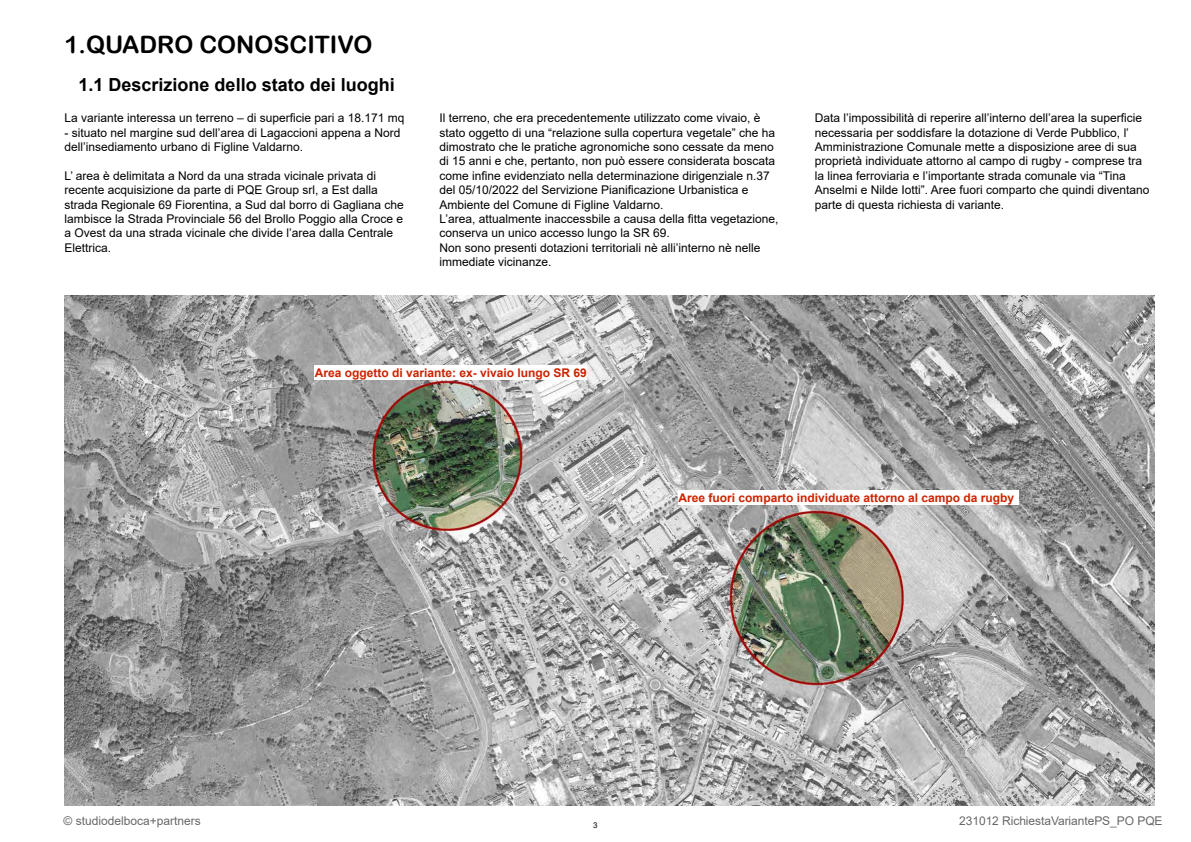
<style>
.page{position:relative;width:1191px;height:842px;background:#fff}
.page>*{position:absolute;margin:0;border:0;box-sizing:border-box;transform-origin:0 0}
.t1{font:24px "Arial Rounded MT Bold";color:#000}
.t2{font:700 18px "Arial";color:#000}
.t3{font:12px/14.4px "Arial";color:#000}
.t4{font:700 12px "Arial";color:#cc2301}
.t5{font:8px "Arial";color:#000}
</style>
<div class="page">
<img style="left:64px;top:296px;width:1091px;height:510px">
<div style="left:315px;top:366px;width:272px;height:14px;background:#fff"></div>
<div style="left:678px;top:490px;width:341px;height:15px;background:#fff"></div>
<h1 class="t1" style="left:64px;top:31px;width:310px">1.QUADRO CONOSCITIVO</h1>
<h2 class="t2" style="left:79px;top:72px;width:318px">1.1 Descrizione dello stato dei luoghi</h2>
<p class="t3" style="left:64px;top:111px;width:342px">La variante interessa un terreno – di superficie pari a 18.171 mq</p>
<p class="t3" style="left:64px;top:125px;width:338px">- situato nel margine sud dell’area di Lagaccioni appena a Nord dell’insediamento urbano di Figline Valdarno.</p>
<p class="t3" style="left:64px;top:168px;width:341px">L’ area è delimitata a Nord da una strada vicinale privata di recente acquisizione da parte di PQE Group srl, a Est dalla strada Regionale 69 Fiorentina, a Sud dal borro di Gagliana che lambisce la Strada Provinciale 56 del Brollo Poggio alla Croce e a Ovest da una strada vicinale che divide l’area dalla Centrale Elettrica.</p>
<p class="t3" style="left:439px;top:111px;width:340px">Il terreno, che era precedentemente utilizzato come vivaio, è stato oggetto di una “relazione sulla copertura vegetale” che ha dimostrato che le pratiche agronomiche sono cessate da meno di 15 anni e che, pertanto, non può essere considerata boscata come infine evidenziato nella determinazione dirigenziale n.37 del 05/10/2022 del Servizione Pianificazione Urbanistica e Ambiente del Comune di Figline Valdarno.<br>L’area, attualmente inaccessbile a causa della fitta vegetazione, conserva un unico accesso lungo la SR 69.<br>Non sono presenti dotazioni territoriali nè alli’interno nè nelle immediate vicinanze.</p>
<p class="t3" style="left:814px;top:111px;width:336px">Data l’impossibilità di reperire all’interno dell’area la superficie necessaria per soddisfare la dotazione di Verde Pubblico, l’ Amministrazione Comunale mette a disposizione aree di sua proprietà individuate attorno al campo di rugby - comprese tra la linea ferroviaria e l’importante strada comunale via “Tina Anselmi e Nilde Iotti”. Aree fuori comparto che quindi diventano parte di questa richiesta di variante.</p>
<p class="t4" style="left:315px;top:364px;width:274px">Area oggetto di variante: ex- vivaio lungo SR 69</p>
<p class="t4" style="left:678px;top:489px;width:337px">Aree fuori comparto individuate attorno al campo da rugby</p>
<p class="t3" style="left:63px;top:814px;width:139px">© studiodelboca+partners</p>
<p class="t5" style="left:593px;top:819px;width:6px">3</p>
<p class="t3" style="left:959px;top:814px;width:205px">231012 RichiestaVariantePS_PO PQE</p>
</div>
